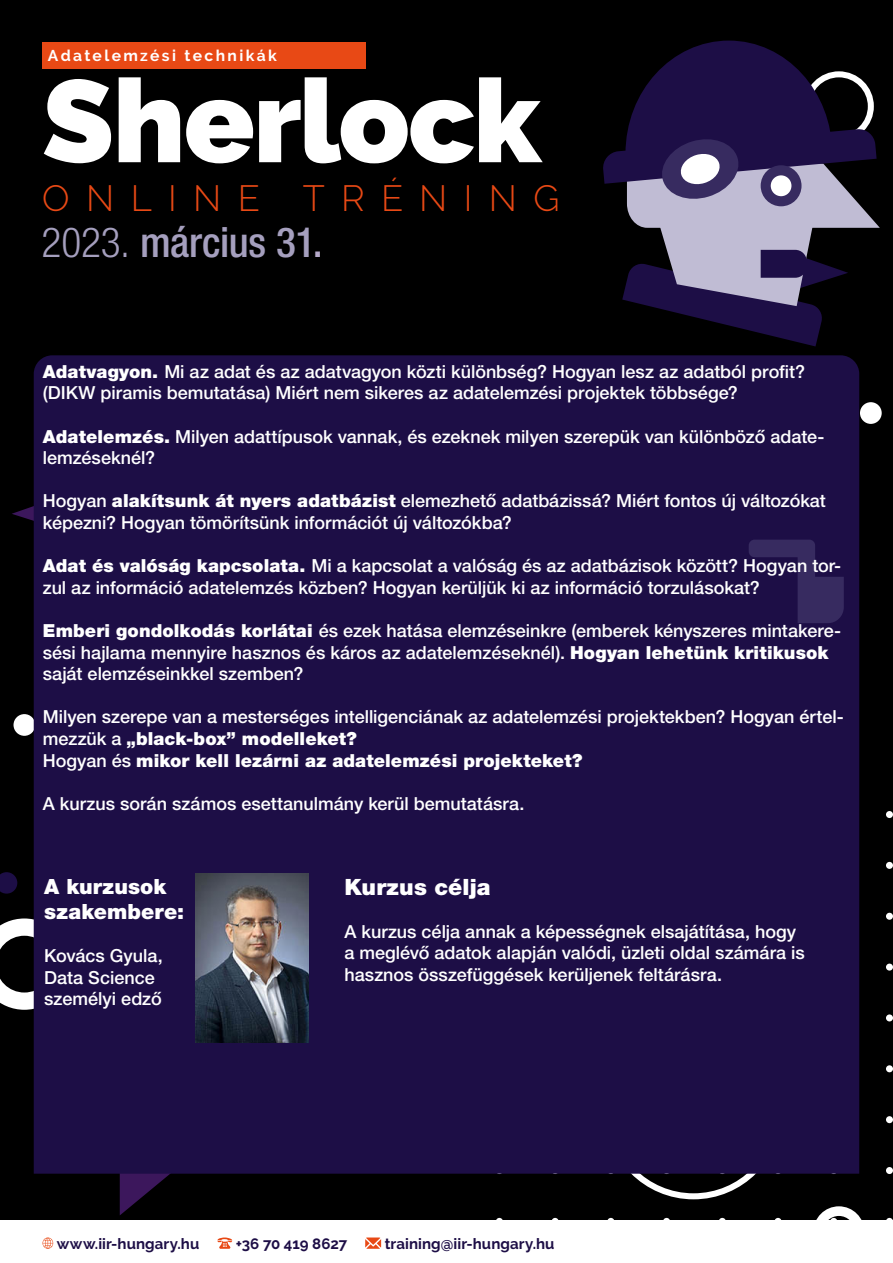
<style>
.page{position:relative;width:893px;height:1263px;background:#000}
.page>*{position:absolute;margin:0;border:0;box-sizing:border-box;transform-origin:0 0}
.t1{font:900 116.25px "Raleway";letter-spacing:-.015em;color:#fff}
.t2{font:500 condensed 41.4px "Helvetica Neue LT Pro";letter-spacing:-.01em;color:#a59fbe}
.t3{font:300 36.45px "Raleway";letter-spacing:.45em;color:#e84915}
.t4{font:900 22.5px "Helvetica Neue LT Pro";letter-spacing:.005em;color:#fff}
.t5{font:900 21px/25.2px "Helvetica Neue LT Pro";letter-spacing:.005em;color:#fff}
.t6{font:500 18px/21.6px "Helvetica Neue LT Pro";color:#fff}
.t7{font:700 15.6px "Raleway";letter-spacing:.15em;color:#fff}
.t8{font:700 15px "Raleway";letter-spacing:.005em;color:#1d0e46}
.s1{font-weight:300}
.s2{color:#b5a9c9}
.s3{font-weight:900}
</style>
<div class="page">
<div style="left:886px;top:811px;width:7px;height:7px;background:#fff;border-radius:50%"></div>
<div style="left:886px;top:862px;width:7px;height:7px;background:#fff;border-radius:50%"></div>
<div style="left:886px;top:913px;width:7px;height:7px;background:#fff;border-radius:50%"></div>
<div style="left:886px;top:963px;width:7px;height:7px;background:#fff;border-radius:50%"></div>
<div style="left:886px;top:1014px;width:7px;height:7px;background:#fff;border-radius:50%"></div>
<div style="left:886px;top:1065px;width:7px;height:7px;background:#fff;border-radius:50%"></div>
<div style="left:886px;top:1116px;width:7px;height:7px;background:#fff;border-radius:50%"></div>
<div style="left:886px;top:1167px;width:7px;height:7px;background:#fff;border-radius:50%"></div>
<div style="left:496px;top:1218px;width:7px;height:7px;background:#fff;border-radius:50%"></div>
<div style="left:663px;top:1218px;width:7px;height:7px;background:#fff;border-radius:50%"></div>
<div style="left:719px;top:1218px;width:7px;height:7px;background:#fff;border-radius:50%"></div>
<div style="left:886px;top:1218px;width:7px;height:7px;background:#fff;border-radius:50%"></div>
<svg style="left:631px;top:1174px;width:125px;height:25px"></svg>
<svg style="left:12px;top:473px;width:22px;height:163px"></svg>
<svg style="left:120px;top:1174px;width:50px;height:41px"></svg>
<svg style="left:0;top:872px;width:17px;height:22px"></svg>
<div style="left:860px;top:402px;width:22px;height:22px;background:#fff;border-radius:50%"></div>
<div style="left:14px;top:714px;width:21px;height:22px;background:#fff;border-radius:50%"></div>
<svg style="left:0;top:918px;width:34px;height:92px"></svg>
<svg style="left:816px;top:1206px;width:46px;height:14px"></svg>
<div style="left:42px;top:43px;width:323px;height:26px;background:#e84915"></div>
<div style="left:0;top:1220px;width:893px;height:43px;background:#fff"></div>
<svg style="left:43px;top:1237px;width:10px;height:12px"></svg>
<svg style="left:217px;top:1237px;width:15px;height:12px"></svg>
<svg style="left:365px;top:1237px;width:16px;height:12px"></svg>
<div style="left:34px;top:355px;width:825px;height:819px;background:#1d0e46"></div>
<svg style="left:749px;top:540px;width:95px;height:83px;background:#281b51"></svg>
<svg style="left:603px;top:41px;width:277px;height:305px"></svg>
<img style="left:196px;top:874px;width:112px;height:169px">
<p class="t7" style="left:48px;top:47px;width:230px">Adatelemzési technikák</p>
<h1 class="t1" style="left:42px;top:54px;width:500px">Sherlock</h1>
<h3 class="t3" style="left:42px;top:177px;width:519px">ONLINE TRÉNING</h3>
<h2 class="t2" style="left:42px;top:218px;width:283px"><span class="s1">2023.</span> március 31<span class="s2">.</span></h2>
<p class="t6" style="left:43px;top:360px;width:764px"><span class="s3">Adatvagyon.</span> Mi az adat és az adatvagyon közti különbség? Hogyan lesz az adatból profit? (DIKW piramis bemutatása) Miért nem sikeres az adatelemzési projektek többsége?</p>
<p class="t6" style="left:43px;top:425px;width:783px"><span class="s3">Adatelemzés.</span> Milyen adattípusok vannak, és ezeknek milyen szerepük van különböző adate&shy;lemzéseknél?</p>
<p class="t6" style="left:43px;top:490px;width:785px">Hogyan <span class="s3">alakítsunk át nyers adatbázist</span> elemezhető adatbázissá? Miért fontos új változókat képezni? Hogyan tömörítsünk információt új változókba?</p>
<p class="t6" style="left:43px;top:555px;width:800px"><span class="s3">Adat és valóság kapcsolata.</span> Mi a kapcsolat a valóság és az adatbázisok között? Hogyan tor&shy;zul az információ adatelemzés közben? Hogyan kerüljük ki az információ torzulásokat?</p>
<p class="t6" style="left:43px;top:620px;width:800px"><span class="s3">Emberi gondolkodás korlátai</span> és ezek hatása elemzéseinkre (emberek kényszeres mintakere&shy;sési hajlama mennyire hasznos és káros az adatelemzéseknél). <span class="s3">Hogyan lehetünk kritikusok </span>saját elemzéseinkkel szemben?</p>
<p class="t6" style="left:43px;top:706px;width:802px">Milyen szerepe van a mesterséges intelligenciának az adatelemzési projektekben? Hogyan értel&shy;mezzük a <span class="s3">„black-box” modelleket?<br></span>Hogyan és <span class="s3">mikor kell lezárni az adatelemzési projekteket?</span></p>
<p class="t6" style="left:43px;top:792px;width:483px">A kurzus során számos esettanulmány kerül bemutatásra.</p>
<p class="t5" style="left:44px;top:874px;width:142px">A kurzusok szakembere:</p>
<p class="t6" style="left:44px;top:945px;width:120px">Kovács Gyula,<br>Data Science személyi edző</p>
<p class="t4" style="left:344px;top:873px;width:148px">Kurzus célja</p>
<p class="t6" style="left:344px;top:920px;width:462px">A kurzus célja annak a képességnek elsajátítása, hogy a meglévő adatok alapján valódi, üzleti oldal számára is hasznos összefüggések kerüljenek feltárásra.</p>
<p class="t8" style="left:57px;top:1235px;width:144px">www.iir-hungary.hu</p>
<p class="t8" style="left:236px;top:1235px;width:113px">+36 70 419 8627</p>
<p class="t8" style="left:385px;top:1235px;width:171px">training@iir-hungary.hu</p>
</div>
